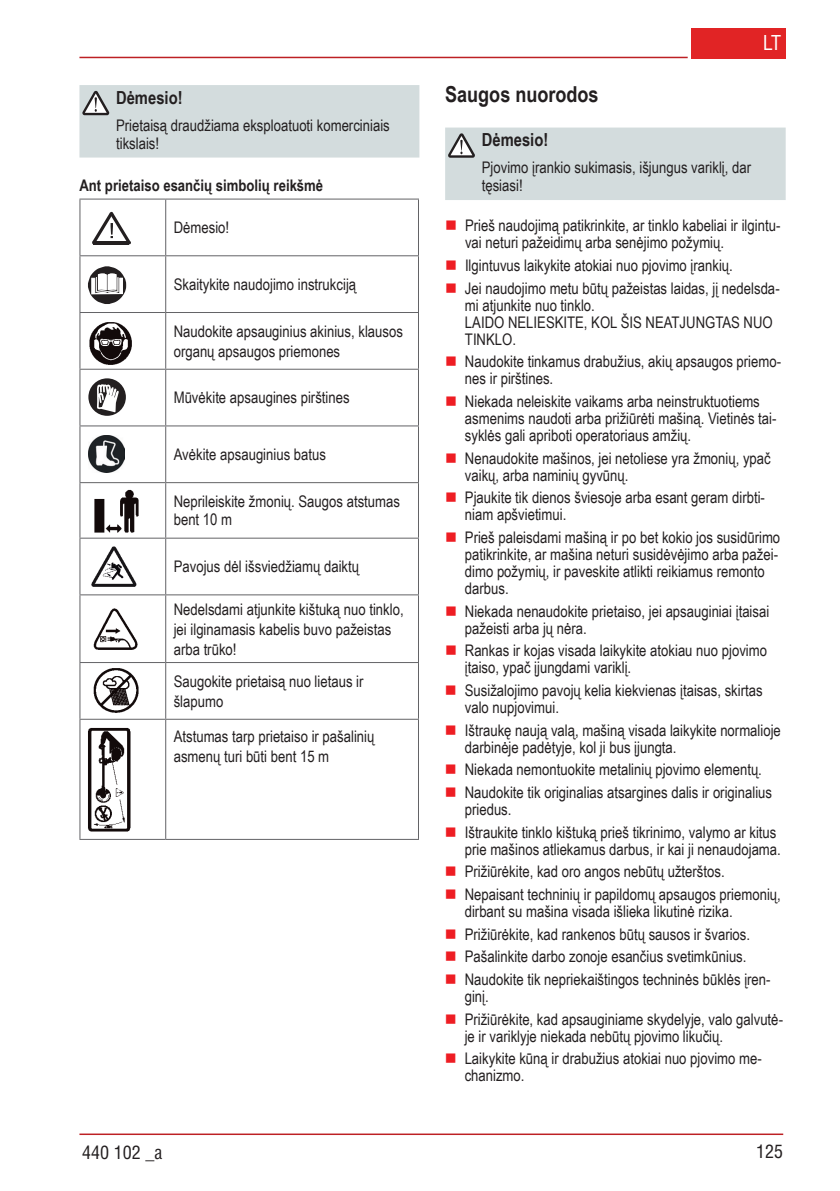
<style>
.page{position:relative;width:840px;height:1191px;background:#fff}
.page>*{position:absolute;margin:0;border:0;box-sizing:border-box;transform-origin:0 0}
.t1{font:700 22px "Arial Narrow";color:#231f20}
.t2{font:condensed 20px "Helvetica";color:#fff}
.t3{font:700 18px "Arial Narrow";color:#231f20}
.t4{font:condensed 18px "Helvetica";color:#231f20}
.t5{font:16px/17px "Arial Narrow";color:#231f20}
.t6{font:700 16px "Arial Narrow";color:#231f20}
</style>
<div class="page">
<hr style="left:79px;top:1133px;width:703px;height:2px;background:#bd2024">
<div style="left:691px;top:28px;width:94px;height:30px;background:#e12425"></div>
<hr style="left:79px;top:57px;width:608px;height:1px;background:#bd2024">
<div style="left:79px;top:85px;width:340px;height:73px;background:#d3dcdd"></div>
<hr style="left:79px;top:200px;width:1px;height:55px;background:#636366">
<hr style="left:79px;top:199px;width:87px;height:1px;background:#636366">
<hr style="left:165px;top:200px;width:1px;height:55px;background:#636366">
<hr style="left:418px;top:200px;width:1px;height:55px;background:#636366">
<hr style="left:166px;top:199px;width:253px;height:1px;background:#636366">
<hr style="left:79px;top:256px;width:1px;height:56px;background:#636366">
<hr style="left:79px;top:255px;width:87px;height:1px;background:#636366">
<hr style="left:165px;top:256px;width:1px;height:56px;background:#636366">
<hr style="left:418px;top:256px;width:1px;height:56px;background:#636366">
<hr style="left:166px;top:255px;width:253px;height:1px;background:#636366">
<hr style="left:79px;top:313px;width:1px;height:56px;background:#636366">
<hr style="left:79px;top:312px;width:87px;height:1px;background:#636366">
<hr style="left:165px;top:313px;width:1px;height:56px;background:#636366">
<hr style="left:418px;top:313px;width:1px;height:56px;background:#636366">
<hr style="left:166px;top:312px;width:253px;height:1px;background:#636366">
<hr style="left:79px;top:370px;width:1px;height:55px;background:#636366">
<hr style="left:79px;top:369px;width:87px;height:1px;background:#636366">
<hr style="left:165px;top:370px;width:1px;height:55px;background:#636366">
<hr style="left:418px;top:370px;width:1px;height:55px;background:#636366">
<hr style="left:166px;top:369px;width:253px;height:1px;background:#636366">
<hr style="left:79px;top:426px;width:1px;height:56px;background:#636366">
<hr style="left:79px;top:425px;width:87px;height:1px;background:#636366">
<hr style="left:165px;top:426px;width:1px;height:56px;background:#636366">
<hr style="left:418px;top:426px;width:1px;height:56px;background:#636366">
<hr style="left:166px;top:425px;width:253px;height:1px;background:#636366">
<hr style="left:79px;top:483px;width:1px;height:54px;background:#636366">
<hr style="left:79px;top:482px;width:87px;height:1px;background:#636366">
<hr style="left:165px;top:483px;width:1px;height:54px;background:#636366">
<hr style="left:418px;top:483px;width:1px;height:54px;background:#636366">
<hr style="left:166px;top:482px;width:253px;height:1px;background:#636366">
<hr style="left:79px;top:538px;width:1px;height:56px;background:#636366">
<hr style="left:79px;top:537px;width:87px;height:1px;background:#636366">
<hr style="left:165px;top:538px;width:1px;height:56px;background:#636366">
<hr style="left:418px;top:538px;width:1px;height:56px;background:#636366">
<hr style="left:166px;top:537px;width:253px;height:1px;background:#636366">
<hr style="left:79px;top:595px;width:1px;height:67px;background:#636366">
<hr style="left:79px;top:594px;width:87px;height:1px;background:#636366">
<hr style="left:165px;top:595px;width:1px;height:67px;background:#636366">
<hr style="left:418px;top:595px;width:1px;height:67px;background:#636366">
<hr style="left:166px;top:594px;width:253px;height:1px;background:#636366">
<hr style="left:79px;top:663px;width:1px;height:55px;background:#636366">
<hr style="left:79px;top:662px;width:87px;height:1px;background:#636366">
<hr style="left:165px;top:663px;width:1px;height:55px;background:#636366">
<hr style="left:418px;top:663px;width:1px;height:55px;background:#636366">
<hr style="left:166px;top:662px;width:253px;height:1px;background:#636366">
<hr style="left:79px;top:719px;width:1px;height:120px;background:#636366">
<hr style="left:79px;top:718px;width:87px;height:1px;background:#636366">
<hr style="left:79px;top:839px;width:87px;height:1px;background:#636366">
<hr style="left:165px;top:719px;width:1px;height:120px;background:#636366">
<hr style="left:418px;top:719px;width:1px;height:120px;background:#636366">
<hr style="left:166px;top:718px;width:253px;height:1px;background:#636366">
<hr style="left:166px;top:839px;width:253px;height:1px;background:#636366">
<svg style="left:88px;top:266px;width:38px;height:38px"></svg>
<div style="left:88px;top:378px;width:38px;height:38px;background:#231f20;border-radius:50%"></div>
<svg style="left:96px;top:384px;width:23px;height:29px"></svg>
<img style="left:88px;top:436px;width:36px;height:37px">
<img style="left:88px;top:727px;width:42px;height:104px">
<svg style="left:92px;top:212px;width:39px;height:32px"></svg>
<img style="left:89px;top:322px;width:43px;height:43px">
<img style="left:94px;top:489px;width:45px;height:44px">
<img style="left:92px;top:546px;width:45px;height:41px">
<img style="left:93px;top:608px;width:45px;height:42px">
<img style="left:93px;top:668px;width:46px;height:45px">
<div style="left:445px;top:128px;width:340px;height:72px;background:#d3dcdd"></div>
<p class="t3" style="left:116px;top:84px;width:68px">Dėmesio!</p>
<p class="t5" style="left:116px;top:115px;width:275px;line-height:18px">Prietaisą draudžiama eksploatuoti komerciniais tikslais!</p>
<p class="t6" style="left:79px;top:173px;width:245px">Ant prietaiso esančių simbolių reikšmė</p>
<p class="t5" style="left:174px;top:218px;width:57px">Dėmesio!</p>
<p class="t5" style="left:174px;top:275px;width:184px">Skaitykite naudojimo instrukciją</p>
<p class="t5" style="left:174px;top:320px;width:230px;line-height:20px">Naudokite apsauginius akinius, klausos organų apsaugos priemones</p>
<p class="t5" style="left:174px;top:389px;width:177px">Mūvėkite apsaugines pirštines</p>
<p class="t5" style="left:174px;top:445px;width:154px">Avėkite apsauginius batus</p>
<p class="t5" style="left:174px;top:492px;width:228px;line-height:18px">Neprileiskite žmonių. Saugos atstumas bent 10 m</p>
<p class="t5" style="left:174px;top:557px;width:187px">Pavojus dėl išsviedžiamų daiktų</p>
<p class="t5" style="left:174px;top:598px;width:231px;line-height:20px">Nedelsdami atjunkite kištuką nuo tinklo, jei ilginamasis kabelis buvo pažeistas arba trūko!</p>
<p class="t5" style="left:174px;top:670px;width:191px;line-height:20px">Saugokite prietaisą nuo lietaus ir šlapumo</p>
<p class="t5" style="left:174px;top:726px;width:202px;line-height:20px">Atstumas tarp prietaiso ir pašalinių asmenų turi būti bent 15 m</p>
<p class="t4" style="left:82px;top:1141px;width:81px">440 102 _a</p>
<p class="t2" style="left:762px;top:30px;width:20px">LT</p>
<h1 class="t1" style="left:445px;top:78px;width:155px">Saugos nuorodos</h1>
<p class="t3" style="left:481px;top:126px;width:68px">Dėmesio!</p>
<p class="t5" style="left:481px;top:158px;width:271px;line-height:18px">Pjovimo įrankio sukimasis, išjungus variklį, dar tęsiasi!</p>
<p class="t5" style="left:464px;top:216px;width:317px">Prieš naudojimą patikrinkite, ar tinklo kabeliai ir ilgintu&shy;vai neturi pažeidimų arba senėjimo požymių.</p>
<p class="t5" style="left:464px;top:253px;width:316px;line-height:22.6px">Ilgintuvus laikykite atokiai nuo pjovimo įrankių.<br>Jei naudojimo metu būtų pažeistas laidas, jį nedelsda-</p>
<p class="t5" style="left:464px;top:296px;width:309px">mi atjunkite nuo tinklo.<br>LAIDO NELIESKITE, KOL ŠIS NEATJUNGTAS NUO<br>TINKLO.</p>
<p class="t5" style="left:464px;top:352px;width:317px">Naudokite tinkamus drabužius, akių apsaugos priemo&shy;nes ir pirštines.</p>
<p class="t5" style="left:464px;top:392px;width:313px">Niekada neleiskite vaikams arba neinstruktuotiems asmenims naudoti arba prižiūrėti mašiną. Vietinės tai&shy;syklės gali apriboti operatoriaus amžių.</p>
<p class="t5" style="left:464px;top:449px;width:307px">Nenaudokite mašinos, jei netoliese yra žmonių, ypač vaikų, arba naminių gyvūnų.</p>
<p class="t5" style="left:464px;top:488px;width:301px">Pjaukite tik dienos šviesoje arba esant geram dirbti&shy;niam apšvietimui.</p>
<p class="t5" style="left:464px;top:528px;width:316px">Prieš paleisdami mašiną ir po bet kokio jos susidūrimo patikrinkite, ar mašina neturi susidėvėjimo arba pažei&shy;dimo požymių, ir paveskite atlikti reikiamus remonto darbus.</p>
<p class="t5" style="left:464px;top:602px;width:306px">Niekada nenaudokite prietaiso, jei apsauginiai įtaisai pažeisti arba jų nėra.</p>
<p class="t5" style="left:464px;top:641px;width:303px">Rankas ir kojas visada laikykite atokiau nuo pjovimo įtaiso, ypač įjungdami variklį.</p>
<p class="t5" style="left:464px;top:681px;width:299px">Susižalojimo pavojų kelia kiekvienas įtaisas, skirtas valo nupjovimui.</p>
<p class="t5" style="left:464px;top:721px;width:317px">Ištraukę naują valą, mašiną visada laikykite normalioje darbinėje padėtyje, kol ji bus įjungta.</p>
<p class="t5" style="left:464px;top:758px;width:308px;line-height:22.6px">Niekada nemontuokite metalinių pjovimo elementų.<br>Naudokite tik originalias atsargines dalis ir originalius</p>
<p class="t5" style="left:464px;top:797px;width:313px;line-height:22.6px">priedus.<br>Ištraukite tinklo kištuką prieš tikrinimo, valymo ar kitus</p>
<p class="t5" style="left:464px;top:837px;width:317px;line-height:22.6px">prie mašinos atliekamus darbus, ir kai ji nenaudojama.<br>Prižiūrėkite, kad oro angos nebūtų užterštos.<br>Nepaisant techninių ir papildomų apsaugos priemonių,</p>
<p class="t5" style="left:464px;top:899px;width:307px;line-height:22.6px">dirbant su mašina visada išlieka likutinė rizika.<br>Prižiūrėkite, kad rankenos būtų sausos ir švarios.<br>Pašalinkite darbo zonoje esančius svetimkūnius.<br>Naudokite tik nepriekaištingos techninės būklės įren-</p>
<p class="t5" style="left:464px;top:984px;width:319px;line-height:22.6px">ginį.<br>Prižiūrėkite, kad apsauginiame skydelyje, valo galvutė-</p>
<p class="t5" style="left:464px;top:1024px;width:298px;line-height:22.6px">je ir variklyje niekada nebūtų pjovimo likučių.<br>Laikykite kūną ir drabužius atokiai nuo pjovimo me-</p>
<p class="t5" style="left:464px;top:1066px;width:61px">chanizmo.</p>
<p class="t4" style="left:755px;top:1140px;width:28px">125</p>
</div>
